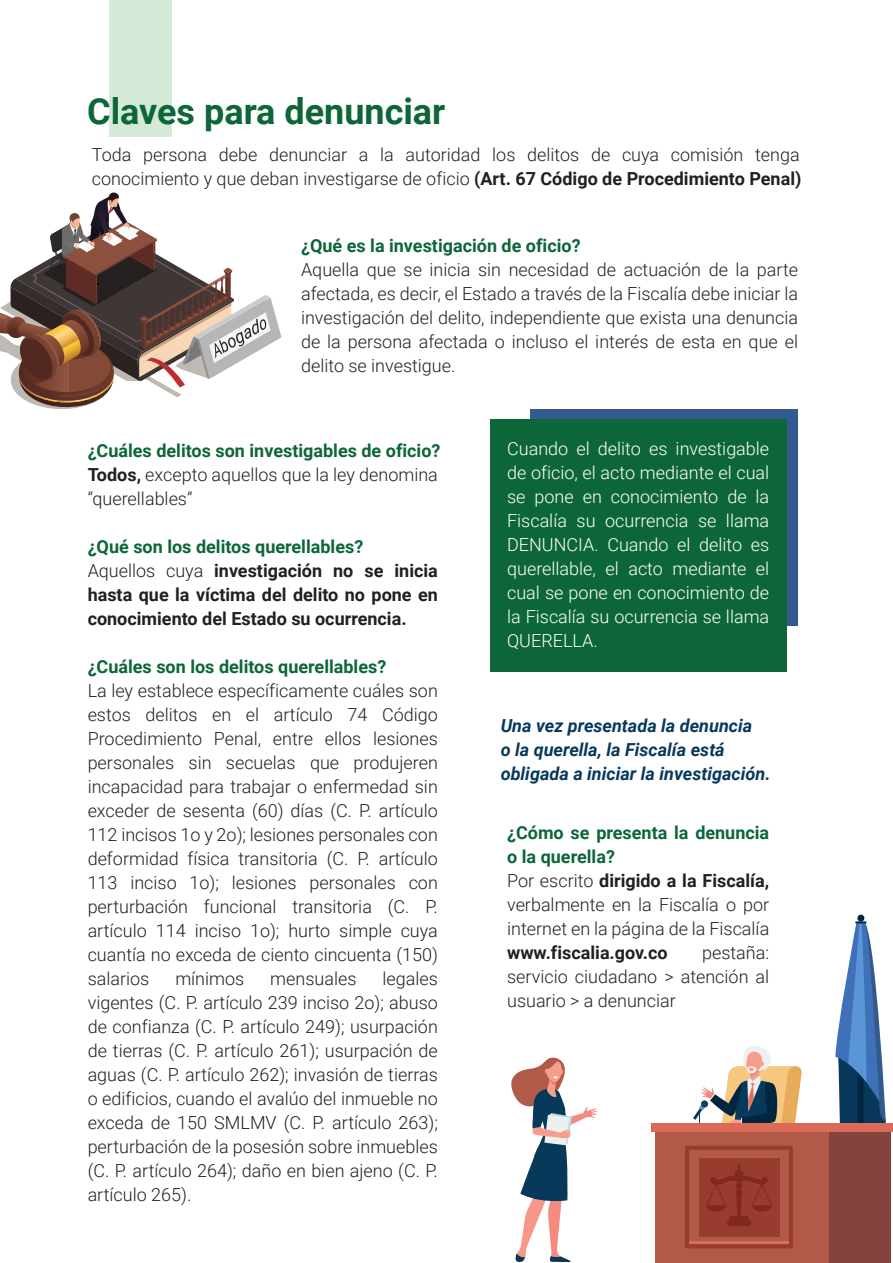
<style>
.page{position:relative;width:893px;height:1263px;background:#fff}
.page>*{position:absolute;margin:0;border:0;box-sizing:border-box;transform-origin:0 0}
.t1{font:700 36px "Roboto";color:#0c6638}
.t2{font:300 18px/24px "Roboto";color:#231f20;text-align:justify}
.t3{font:300 18px/24px "Roboto";color:#fff;text-align:justify}
.t4{font:700 18px/24px "Roboto";color:#231f20}
.t5{font:italic 700 18px/24px "Roboto";color:#08395b}
.t6{font:700 18px "Roboto";color:#0c6638}
.s1{font-weight:700}
.s2{font-weight:700;color:#0c6638}
.s3{color:#0c6638}
.s4{font-weight:300}
</style>
<div class="page">
<div style="left:530px;top:410px;width:268px;height:216px;background:#335a8e"></div>
<div style="left:490px;top:419px;width:297px;height:253px;background:#0c6638"></div>
<div style="left:109px;top:0;width:63px;height:137px;background:#d3ead9"></div>
<svg style="left:0;top:192px;width:281px;height:217px"></svg>
<svg style="left:835px;top:921px;width:51px;height:202px"></svg>
<div style="left:857px;top:915px;width:7px;height:7px;background:#02263f;border-radius:50%"></div>
<svg style="left:511px;top:1057px;width:86px;height:205px"></svg>
<div style="left:655px;top:1131px;width:196px;height:132px;background:#b25a48"></div>
<svg style="left:685px;top:1046px;width:117px;height:202px"></svg>
<div style="left:830px;top:1131px;width:61px;height:132px;background:#84443c"></div>
<hr style="left:689px;top:1241px;width:100px;height:3px;background:#dc6a59">
<div style="left:651px;top:1123px;width:242px;height:8px;background:#dc6a59"></div>
<h1 class="t1" style="left:87px;top:86px;width:360px">Claves para denunciar</h1>
<p class="t2" style="left:92px;top:142px;width:711px">Toda persona debe denunciar a la autoridad los delitos de cuya comisión tenga conocimiento y que deban investigarse de oficio <span class="s1">(Art. 67 Código de Procedimiento Penal)</span></p>
<p class="t6" style="left:301px;top:233px;width:281px">¿Qué es la investigación de oficio?</p>
<p class="t2" style="left:301px;top:257px;width:499px">Aquella que se inicia sin necesidad de actuación de la parte afectada, es decir, el Estado a través de la Fiscalía debe iniciar la investigación del delito, independiente que exista una denuncia de la persona afectada o incluso el interés de esta en que el delito se investigue.</p>
<p class="t2" style="left:88px;top:437px;width:354px;text-align:left"><span class="s2">¿Cuáles delitos son investigables de oficio?<br></span><span class="s1">Todos,</span> excepto aquellos que la ley denomina “querellables”</p>
<p class="t4" style="left:88px;top:533px;width:352px"><span class="s3">¿Qué son los delitos querellables?<br></span><span class="s4">Aquellos cuya</span> investigación no se inicia hasta que la víctima del delito no pone en conocimiento del Estado su ocurrencia.</p>
<p class="t6" style="left:88px;top:654px;width:300px">¿Cuáles son los delitos querellables?</p>
<p class="t2" style="left:88px;top:677px;width:352px">La ley establece específicamente cuáles son estos delitos en el artículo 74 Código Procedimiento Penal, entre ellos lesiones personales sin secuelas que produjeren incapacidad para trabajar o enfermedad sin exceder de sesenta (60) días (C. P. artículo 112 incisos 1o y 2o); lesiones personales con deformidad física transitoria (C. P. artículo 113 inciso 1o); lesiones personales con perturbación funcional transitoria (C. P. artículo 114 inciso 1o); hurto simple cuya cuantía no exceda de ciento cincuenta (150) salarios</p>
<p class="t2" style="left:88px;top:965px;width:352px;text-indent:295px">legales vigentes (C. P. artículo 239 inciso 2o); abuso de confianza (C. P. artículo 249); usurpación de tierras (C. P. artículo 261); usurpación de aguas (C. P. artículo 262); invasión de tierras o edificios, cuando el avalúo del inmueble no exceda de 150 SMLMV (C. P. artículo 263); perturbación de la posesión sobre inmuebles (C. P. artículo 264); daño en bien ajeno (C. P. artículo 265).</p>
<p class="t2" style="left:175px;top:965px;width:71px">mínimos</p>
<p class="t2" style="left:270px;top:965px;width:88px">mensuales</p>
<p class="t3" style="left:507px;top:436px;width:264px">Cuando el delito es investigable de oficio, el acto mediante el cual se pone en conocimiento de la Fiscalía su ocurrencia se llama DENUNCIA. Cuando el delito es querellable, el acto mediante el cual se pone en conocimiento de la Fiscalía su ocurrencia se llama QUERELLA.</p>
<p class="t5" style="left:501px;top:712px;width:271px">Una vez presentada la denuncia<br>o la querella, la Fiscalía está obligada a iniciar la investigación.</p>
<p class="t2" style="left:507px;top:820px;width:264px;text-align:left"><span class="s2">¿Cómo se presenta la denuncia o la querella?<br></span>Por escrito <span class="s1">dirigido a la Fiscalía, </span>verbalmente en la Fiscalía o por internet en la página de la Fiscalía</p>
<p class="t4" style="left:507px;top:940px;width:162px">www.fiscalia.gov.co</p>
<p class="t2" style="left:507px;top:940px;width:264px;text-indent:195px">pestaña: servicio ciudadano &gt; atención al usuario &gt; a denunciar</p>
</div>
